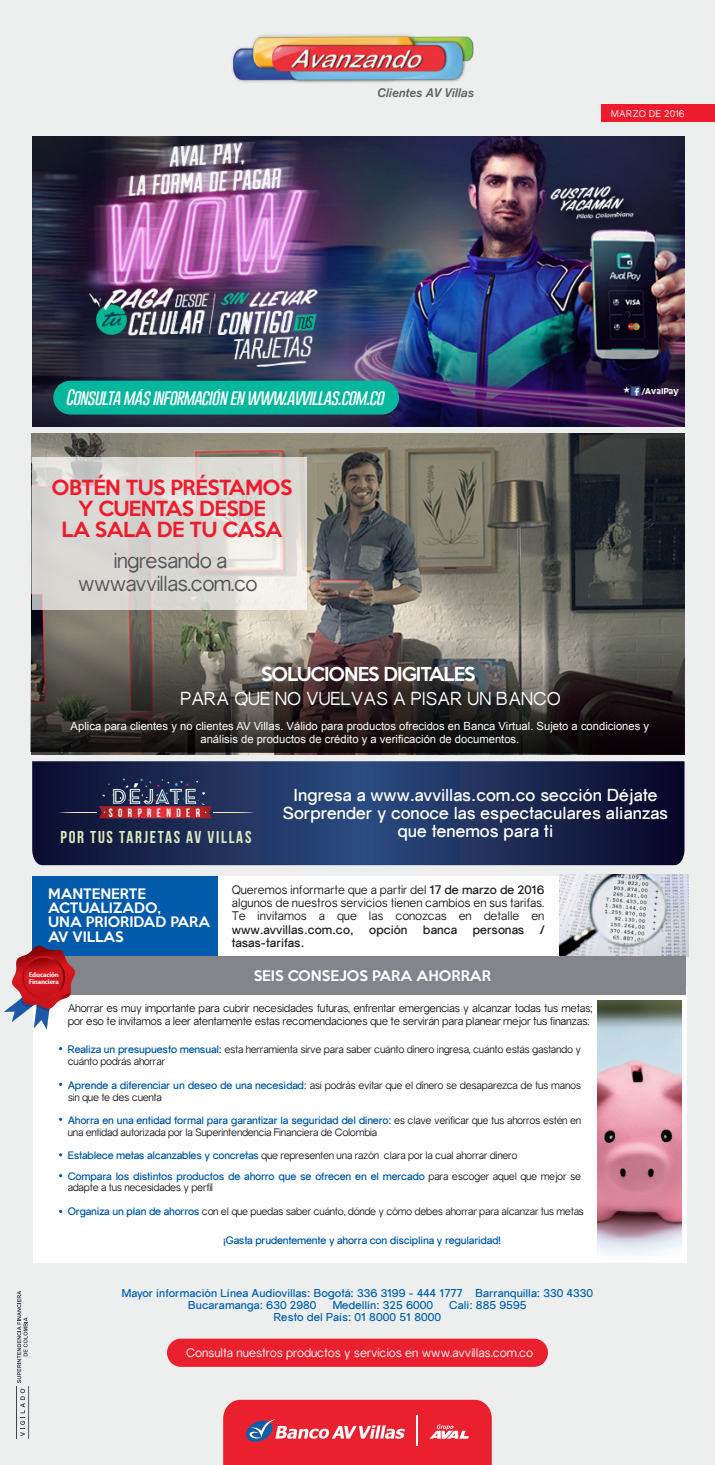
<style>
.page{position:relative;width:715px;height:1465px;background:#fff}
.page>*{position:absolute;margin:0;border:0;box-sizing:border-box;transform-origin:0 0}
.t1{font:700 22.05px "Neutra Text";letter-spacing:.075em;color:#fff}
.t2{font:21.15px/22.5px "Gravity";letter-spacing:-.025em;color:#525457;text-align:center}
.t3{font:500 19.12px/21.2px "Keep Calm";letter-spacing:-.025em;color:#ee1b2d;text-align:center}
.t4{font:18.45px "Gravity";color:#fff}
.t5{font:500 17.55px "Keep Calm";letter-spacing:-.05em;color:#fff}
.t6{font:17.1px "Bebas Neue";letter-spacing:.1em;color:#ddebbf}
.t7{font:700 16.88px/18px "Gravity";color:#fff;text-align:center}
.t8{font:italic 100 16.2px "Gobold";letter-spacing:-.05em;color:#fff}
.t9{font:500 13.28px/14.4px "Keep Calm";color:#fff}
.t10{font:italic 12.38px "Akzidenz Grotesk BQ Med";color:#5d5f62}
.t11{font:12.15px/13.3px "Gravity";letter-spacing:-.005em;color:#231f20;text-align:justify}
.t12{font:12.15px "Gravity";letter-spacing:-.005em;color:#fff}
.t13{font:700 12.15px "Gravity";letter-spacing:-.005em;color:#231f20}
.t14{font:12.15px "Bebas Neue";letter-spacing:.5em;color:#fff;scale:.9 1}
.t15{font:11.25px/13.5px "Gravity";letter-spacing:-.025em;color:#231f20}
.t16{font:11.25px/13.5px "Arial";color:#fff;text-align:center}
.t17{font:700 11.25px/12.2px "Gravity";color:#0162b0}
.t18{font:10.58px/11.7px "Gravity";letter-spacing:-.025em;color:#231f20}
.t19{font:700 10.58px/20.9px "Gravity";letter-spacing:-.03em;color:#015aaa}
.t20{font:9.45px "Gravity";letter-spacing:.025em;color:#fff}
.t21{font:700 7.42px/7px "Cronos Pro";letter-spacing:-.025em;color:#fff}
.s1{font-weight:700}
.s2{font-weight:700;color:#015aaa}
.s3{font-weight:400;color:#231f20}
</style>
<div class="page">
<div style="left:0;top:0;width:715px;height:1464px;background:#edefef"></div>
<img style="left:31px;top:433px;width:653px;height:199px">
<svg style="left:32px;top:456px;width:275px;height:153px;background:#dbd9d4"></svg>
<div style="left:601px;top:104px;width:114px;height:18px;background:#ee1b2d"></div>
<img style="left:232px;top:34px;width:242px;height:49px">
<div style="left:33px;top:985px;width:654px;height:277px;background:#fff"></div>
<div style="left:31px;top:875px;width:651px;height:81px;background:#fff"></div>
<div style="left:32px;top:875px;width:186px;height:81px;background:#015aaa"></div>
<img style="left:559px;top:874px;width:129px;height:82px">
<div style="left:167px;top:1338px;width:381px;height:28px;background:#eb202f;border-radius:14px"></div>
<svg style="left:223px;top:1399px;width:269px;height:65px;background:#e73442"></svg>
<hr style="left:416px;top:1415px;width:2px;height:30px;background:#fff">
<svg style="left:17px;top:1291px;width:11px;height:91px"></svg>
<svg style="left:20px;top:1388px;width:5px;height:47px"></svg>
<hr style="left:16px;top:1385px;width:1px;height:53px;background:#3d474f">
<hr style="left:28px;top:1385px;width:1px;height:53px;background:#3d474f">
<div style="left:29px;top:955px;width:657px;height:39px;background:#84858a"></div>
<svg style="left:4px;top:945px;width:71px;height:84px"></svg>
<img style="left:597px;top:1000px;width:85px;height:255px">
<svg style="left:32px;top:761px;width:652px;height:104px;background:#1c2c56"></svg>
<svg style="left:99px;top:778px;width:113px;height:40px;background:#4d2946"></svg>
<svg style="left:213px;top:812px;width:54px;height:1px"></svg>
<svg style="left:45px;top:812px;width:52px;height:1px"></svg>
<img style="left:33px;top:137px;width:652px;height:289px">
<div style="left:53px;top:380px;width:346px;height:34px;background:#03b69c;border-radius:17px"></div>
<svg style="left:30px;top:632px;width:654px;height:122px;background:#46403c"></svg>
<p class="t10" style="left:377px;top:86px;width:98px">Clientes AV Villas</p>
<p class="t20" style="left:611px;top:108px;width:75px">MARZO DE 2016</p>
<h3 class="t8" style="left:66px;top:386px;width:320px">CONSULTA MÁS INFORMACIÓN EN WWW.AVVILLAS.COM.CO</h3>
<h3 class="t3" style="left:52px;top:475px;width:242px">OBTÉN TUS PRÉSTAMOS<br>Y CUENTAS DESDE<br>LA SALA DE TU CASA</h3>
<h2 class="t2" style="left:78px;top:549px;width:181px">ingresando a wwwavvillas.com.co</h2>
<h3 class="t5" style="left:261px;top:659px;width:216px">SOLUCIONES DIGITALES</h3>
<h3 class="t4" style="left:181px;top:687px;width:382px">PARA QUE NO VUELVAS A PISAR UN BANCO</h3>
<p class="t16" style="left:71px;top:719px;width:580px">Aplica para clientes y no clientes AV Villas. Válido para productos ofrecidos en Banca Virtual. Sujeto a condiciones y análisis de productos de crédito y a verificación de documentos.</p>
<h1 class="t1" style="left:112px;top:782px;width:87px">DÉJATE</h1>
<h3 class="t6" style="left:61px;top:827px;width:192px">POR TUS TARJETAS AV VILLAS</h3>
<p class="t14" style="left:109px;top:805px;width:103px">SORPRENDER</p>
<h3 class="t7" style="left:283px;top:785px;width:387px">Ingresa a www.avvillas.com.co sección Déjate<br>Sorprender y conoce las espectaculares alianzas que tenemos para ti</h3>
<p class="t9" style="left:48px;top:885px;width:163px">MANTENERTE<br>ACTUALIZADO,<br>UNA PRIORIDAD PARA<br>AV VILLAS</p>
<p class="t21" style="left:29px;top:971px;width:32px">Educación<br>Financiera</p>
<p class="t11" style="left:232px;top:882px;width:314px">Queremos informarte que a partir del <span class="s1">17 de marzo de 2016 </span>algunos de nuestros servicios tienen cambios en sus tarifas.<br>Te invitamos a que las conozcas en detalle en</p>
<p class="t13" style="left:232px;top:921px;width:123px">www.avvillas.com.co,</p>
<p class="t13" style="left:369px;top:921px;width:40px">opción</p>
<p class="t13" style="left:423px;top:921px;width:36px">banca</p>
<p class="t13" style="left:473px;top:921px;width:53px">personas</p>
<p class="t13" style="left:540px;top:921px;width:6px">/</p>
<p class="t13" style="left:232px;top:935px;width:74px">tasas-tarifas.</p>
<p class="t9" style="left:254px;top:967px;width:239px">SEIS CONSEJOS PARA AHORRAR</p>
<p class="t15" style="left:68px;top:1000px;width:527px">Ahorrar es muy importante para cubrir necesidades futuras, enfrentar emergencias y alcanzar todas tus metas; por eso te invitamos a leer atentamente estas recomendaciones que te servirán para planear mejor tus finanzas:</p>
<p class="t18" style="left:68px;top:1043px;width:515px"><span class="s2">Realiza un presupuesto mensual:</span> esta herramienta sirve para saber cuánto dinero ingresa, cuánto estás gastando y cuánto podrás ahorrar</p>
<p class="t18" style="left:68px;top:1079px;width:515px"><span class="s2">Aprende a diferenciar un deseo de una necesidad:</span> así podrás evitar que el dinero se desaparezca de tus manos sin que te des cuenta</p>
<p class="t18" style="left:68px;top:1114px;width:515px"><span class="s2">Ahorra en una entidad formal para garantizar la seguridad del dinero:</span> es clave verificar que tus ahorros estén en una entidad autorizada por la Superintendencia Financiera de Colombia</p>
<p class="t19" style="left:68px;top:1144px;width:515px">Establece metas alcanzables y concretas <span class="s3">que representen una razón clara por la cual ahorrar dinero<br></span>Compara los distintos productos de ahorro que se ofrecen en el mercado <span class="s3">para escoger aquel que mejor se</span></p>
<p class="t18" style="left:68px;top:1181px;width:147px">adapte a tus necesidades y perfil</p>
<p class="t18" style="left:68px;top:1205px;width:518px"><span class="s2">Organiza un plan de ahorros</span> con el que puedas saber cuánto, dónde y cómo debes ahorrar para alcanzar tus metas</p>
<p class="t19" style="left:223px;top:1229px;width:279px">¡Gasta prudentemente y ahorra con disciplina y regularidad!</p>
<p class="t17" style="left:188px;top:1286px;width:406px;text-indent:-67px">Mayor información Línea Audiovillas: Bogotá: 336 3199 - 444 1777 Barranquilla: 330 4330<br>Bucaramanga: 630 2980</p>
<p class="t17" style="left:333px;top:1298px;width:102px">Medellín: 325 6000</p>
<p class="t17" style="left:449px;top:1298px;width:79px">Cali: 885 9595</p>
<p class="t17" style="left:274px;top:1310px;width:169px">Resto del País: 01 8000 51 8000</p>
<p class="t12" style="left:186px;top:1345px;width:348px">Consulta nuestros productos y servicios en www.avvillas.com.co</p>
</div>
